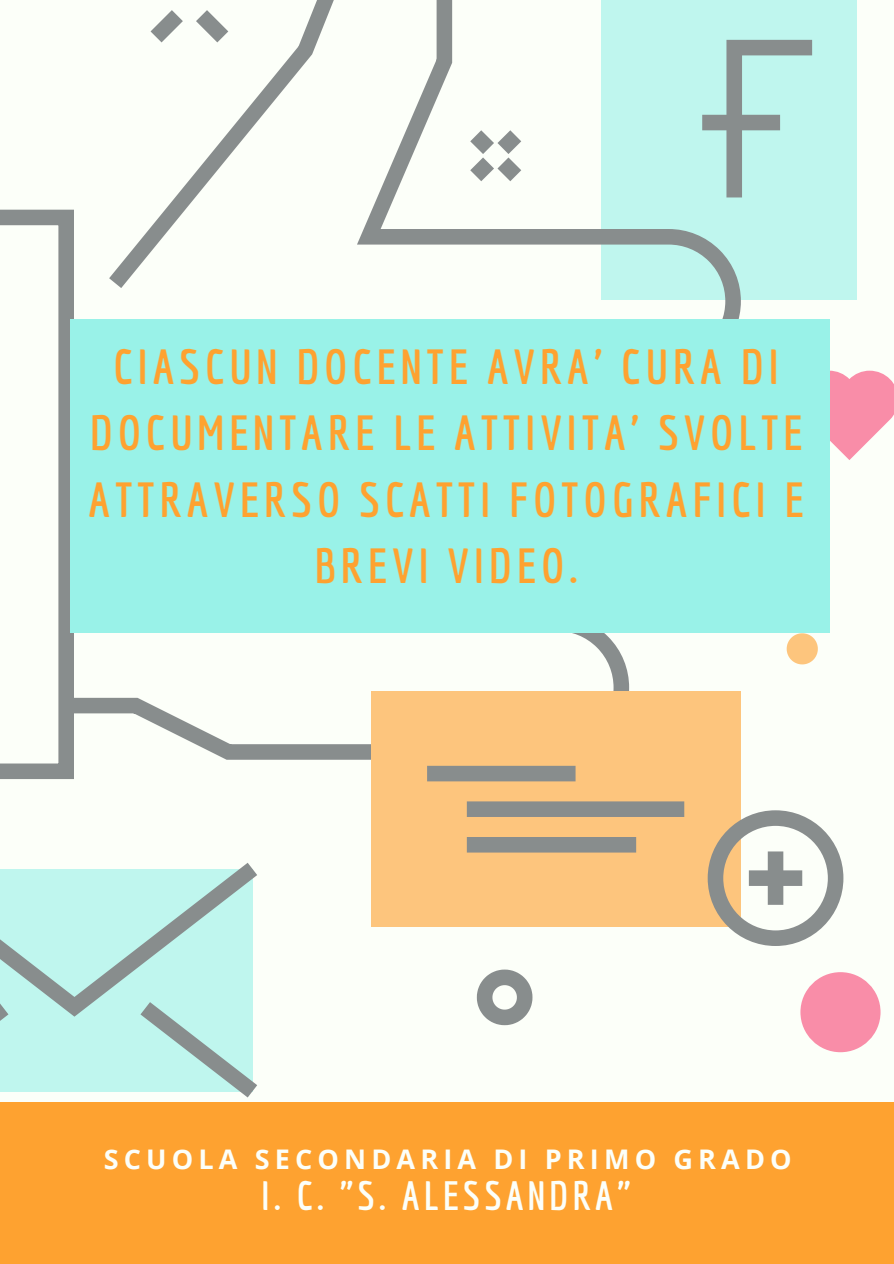
<style>
.page{position:relative;width:894px;height:1264px;background:#fff}
.page>*{position:absolute;margin:0;border:0;box-sizing:border-box;transform-origin:0 0}
.t1{font:700 48px/66.4px "Economica";letter-spacing:.1em;color:#fea230;text-align:center}
.t2{font:700 39.9px "Economica";letter-spacing:.1em;color:#fcfff9}
.t3{font:700 27px "Open Sans";letter-spacing:.19em;color:#fcfff9}
</style>
<div class="page">
<div style="left:0;top:0;width:893px;height:1263px;background:#fcfff9"></div>
<div style="left:600px;top:0;width:256px;height:300px;background:#bff6ee"></div>
<svg style="left:748px;top:39px;width:65px;height:92px"></svg>
<div style="left:702px;top:115px;width:77px;height:15px;background:#888d8d"></div>
<svg style="left:109px;top:0;width:639px;height:319px"></svg>
<svg style="left:74px;top:633px;width:556px;height:127px"></svg>
<svg style="left:0;top:210px;width:74px;height:569px"></svg>
<div style="left:0;top:868px;width:252px;height:223px;background:#bff6ee"></div>
<svg style="left:0;top:863px;width:257px;height:154px"></svg>
<svg style="left:123px;top:986px;width:134px;height:112px"></svg>
<svg style="left:0;top:986px;width:26px;height:106px"></svg>
<div style="left:371px;top:691px;width:369px;height:236px;background:#fdc57d"></div>
<div style="left:466px;top:801px;width:218px;height:16px;background:#888d8d"></div>
<div style="left:466px;top:837px;width:170px;height:15px;background:#888d8d"></div>
<div style="left:427px;top:765px;width:148px;height:16px;background:#888d8d"></div>
<div style="left:767px;top:851px;width:16px;height:53px;background:#888d8d"></div>
<div style="left:748px;top:870px;width:54px;height:16px;background:#888d8d"></div>
<div style="left:707px;top:810px;width:136px;height:136px;border:16px solid #41464b;border-radius:50%"></div>
<svg style="left:476px;top:969px;width:57px;height:57px"></svg>
<svg style="left:786px;top:633px;width:31px;height:31px"></svg>
<div style="left:800px;top:972px;width:80px;height:80px;background:#f98da8;border-radius:50%"></div>
<svg style="left:134px;top:0;width:111px;height:59px"></svg>
<svg style="left:453px;top:114px;width:84px;height:84px"></svg>
<svg style="left:150px;top:316px;width:298px;height:3px"></svg>
<svg style="left:829px;top:370px;width:64px;height:90px"></svg>
<div style="left:0;top:1102px;width:893px;height:161px;background:#fea230"></div>
<div style="left:70px;top:319px;width:759px;height:314px;background:#99f2e8"></div>
<p class="t1" style="left:88px;top:333px;width:716px">CIASCUN DOCENTE AVRA' CURA DI<br>DOCUMENTARE LE ATTIVITA' SVOLTE<br>ATTRAVERSO SCATTI FOTOGRAFICI E<br>BREVI VIDEO.</p>
<p class="t3" style="left:104px;top:1139px;width:689px">SCUOLA SECONDARIA DI PRIMO GRADO</p>
<p class="t2" style="left:261px;top:1172px;width:371px">I. C. "S. ALESSANDRA"</p>
</div>
